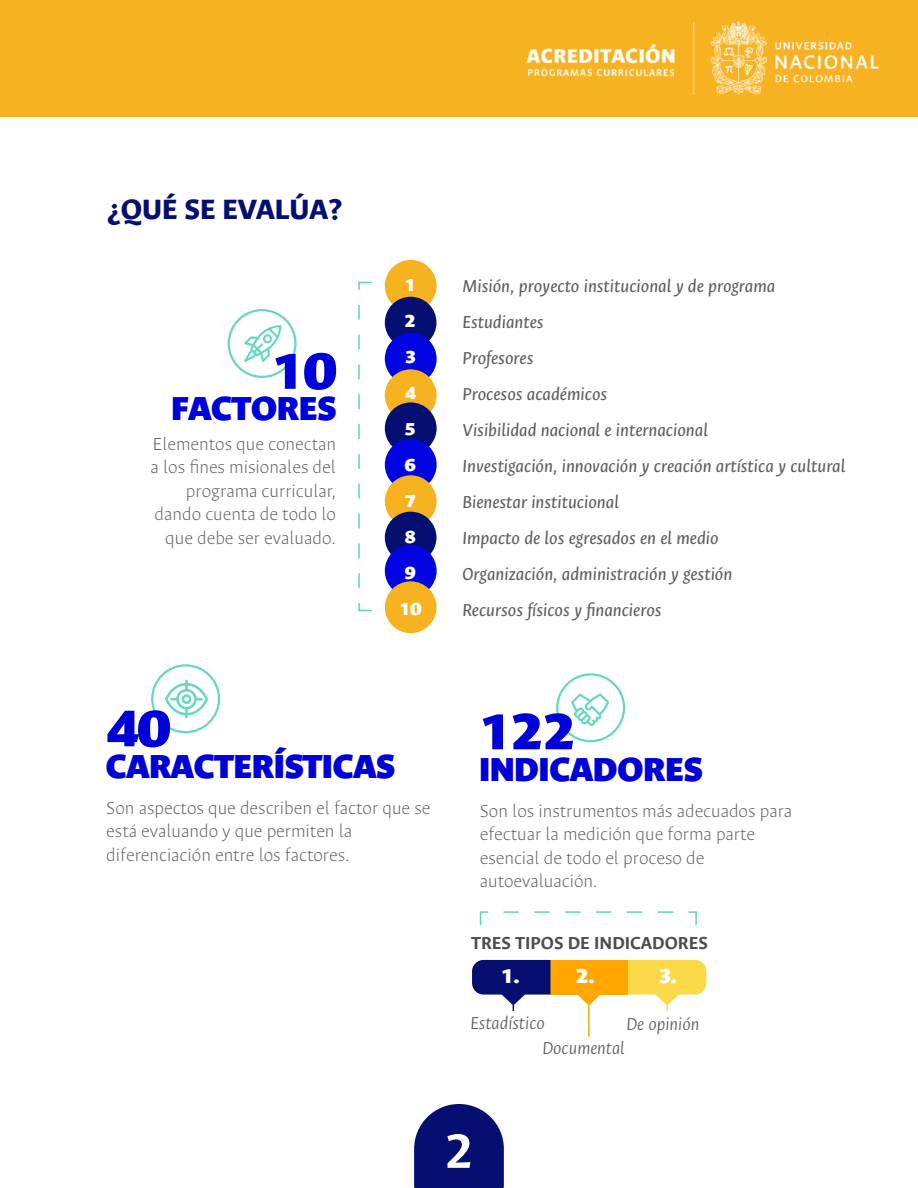
<style>
.page{position:relative;width:918px;height:1188px;background:#fff}
.page>*{position:absolute;margin:0;border:0;box-sizing:border-box;transform-origin:0 0}
.t1{font:900 57px "Ancizar Sans";color:#0000d7}
.t2{font:900 57px "Ancizar Sans";color:#0000da}
.t3{font:700 54px "Ancizar Sans";color:#fff}
.t4{font:900 37.5px "Ancizar Sans";color:#0000d7}
.t5{font:900 37.5px "Ancizar Sans";color:#0000da}
.t6{font:800 31.5px "Ancizar Sans";color:#040f71}
.t7{font:900 22.5px "Ancizar Sans";color:#fff}
.t8{font:100 19.5px/23.4px "Ancizar Sans";color:#606060}
.t9{font:italic 19.5px/36px "Ancizar Sans";color:#606060}
.t10{font:italic 300 19.5px/24.6px "Ancizar Sans";color:#606060}
.t11{font:700 19.5px "Ancizar Sans";color:#4d4d4d}
.t12{font:900 19.5px/36px "Ancizar Sans";color:#fff}
</style>
<div class="page">
<div style="left:385px;top:260px;width:52px;height:52px;background:#f6b221;border-radius:50%"></div>
<div style="left:385px;top:297px;width:51px;height:51px;background:#040f71;border-radius:50%"></div>
<div style="left:385px;top:333px;width:52px;height:52px;background:#0205e1;border-radius:50%"></div>
<div style="left:385px;top:369px;width:52px;height:52px;background:#f6b221;border-radius:50%"></div>
<div style="left:385px;top:402px;width:52px;height:52px;background:#040f71;border-radius:50%"></div>
<div style="left:385px;top:439px;width:52px;height:52px;background:#0205e1;border-radius:50%"></div>
<div style="left:385px;top:475px;width:52px;height:52px;background:#f6b221;border-radius:50%"></div>
<div style="left:385px;top:512px;width:51px;height:51px;background:#040f71;border-radius:50%"></div>
<div style="left:385px;top:545px;width:52px;height:52px;background:#0205e1;border-radius:50%"></div>
<div style="left:385px;top:581px;width:52px;height:52px;background:#f6b221;border-radius:50%"></div>
<svg style="left:358px;top:281px;width:14px;height:9px"></svg>
<svg style="left:358px;top:305px;width:2px;height:284px"></svg>
<svg style="left:358px;top:603px;width:14px;height:9px"></svg>
<svg style="left:414px;top:1104px;width:90px;height:84px"></svg>
<div style="left:0;top:0;width:918px;height:117px;background:#f6b221"></div>
<img style="left:526px;top:21px;width:353px;height:74px">
<svg style="left:244px;top:325px;width:37px;height:37px"></svg>
<div style="left:228px;top:309px;width:69px;height:69px;border:2px solid #67d8bd;border-radius:50%"></div>
<div style="left:151px;top:664px;width:69px;height:69px;border:2px solid #67d8bd;border-radius:50%"></div>
<svg style="left:165px;top:679px;width:43px;height:40px"></svg>
<svg style="left:688px;top:911px;width:9px;height:14px"></svg>
<svg style="left:503px;top:911px;width:170px;height:2px"></svg>
<svg style="left:479px;top:911px;width:9px;height:14px"></svg>
<div style="left:549px;top:960px;width:79px;height:35px;background:#ffa700"></div>
<svg style="left:578px;top:995px;width:22px;height:10px"></svg>
<hr style="left:588px;top:1000px;width:2px;height:37px;background:#ffa700">
<svg style="left:472px;top:960px;width:78px;height:51px"></svg>
<svg style="left:628px;top:960px;width:78px;height:51px"></svg>
<div style="left:556px;top:673px;width:69px;height:69px;border:2px solid #67d8bd;border-radius:50%"></div>
<svg style="left:571px;top:693px;width:38px;height:33px"></svg>
<h3 class="t6" style="left:108px;top:192px;width:236px">¿QUÉ SE EVALÚA?</h3>
<h1 class="t2" style="left:272px;top:339px;width:66px">10</h1>
<h3 class="t5" style="left:171px;top:387px;width:166px">FACTORES</h3>
<p class="t8" style="left:151px;top:432px;width:187px;text-align:right">Elementos que conectan a los fines misionales del programa curricular, dando cuenta de todo lo que debe ser evaluado.</p>
<p class="t12" style="left:399px;top:267px;width:23px">1<br>2<br>3<br>4<br>5<br>6<br>7<br>8<br>9<br>10</p>
<h1 class="t1" style="left:106px;top:696px;width:66px">40</h1>
<h3 class="t4" style="left:106px;top:745px;width:291px">CARACTERÍSTICAS</h3>
<p class="t9" style="left:462px;top:268px;width:385px">Misión, proyecto institucional y de programa<br>Estudiantes<br>Profesores<br>Procesos académicos<br>Visibilidad nacional e internacional<br>Investigación, innovación y creación artística y cultural<br>Bienestar institucional<br>Impacto de los egresados en el medio<br>Organización, administración y gestión<br>Recursos físicos y financieros</p>
<h1 class="t1" style="left:479px;top:699px;width:98px">122</h1>
<h3 class="t4" style="left:479px;top:748px;width:225px">INDICADORES</h3>
<p class="t8" style="left:106px;top:796px;width:326px">Son aspectos que describen el factor que se está evaluando y que permiten la diferenciación entre los factores.</p>
<p class="t8" style="left:480px;top:799px;width:314px">Son los instrumentos más adecuados para efectuar la medición que forma parte esencial de todo el proceso de autoevaluación.</p>
<p class="t11" style="left:471px;top:932px;width:238px">TRES TIPOS DE INDICADORES</p>
<p class="t7" style="left:501px;top:963px;width:20px">1.</p>
<p class="t7" style="left:576px;top:963px;width:20px">2.</p>
<p class="t7" style="left:659px;top:963px;width:20px">3.</p>
<p class="t10" style="left:542px;top:1011px;width:84px;text-indent:-72px">Estadístico<br>Documental</p>
<p class="t10" style="left:626px;top:1012px;width:74px">De opinión</p>
<h2 class="t3" style="left:444px;top:1121px;width:31px">2</h2>
</div>
